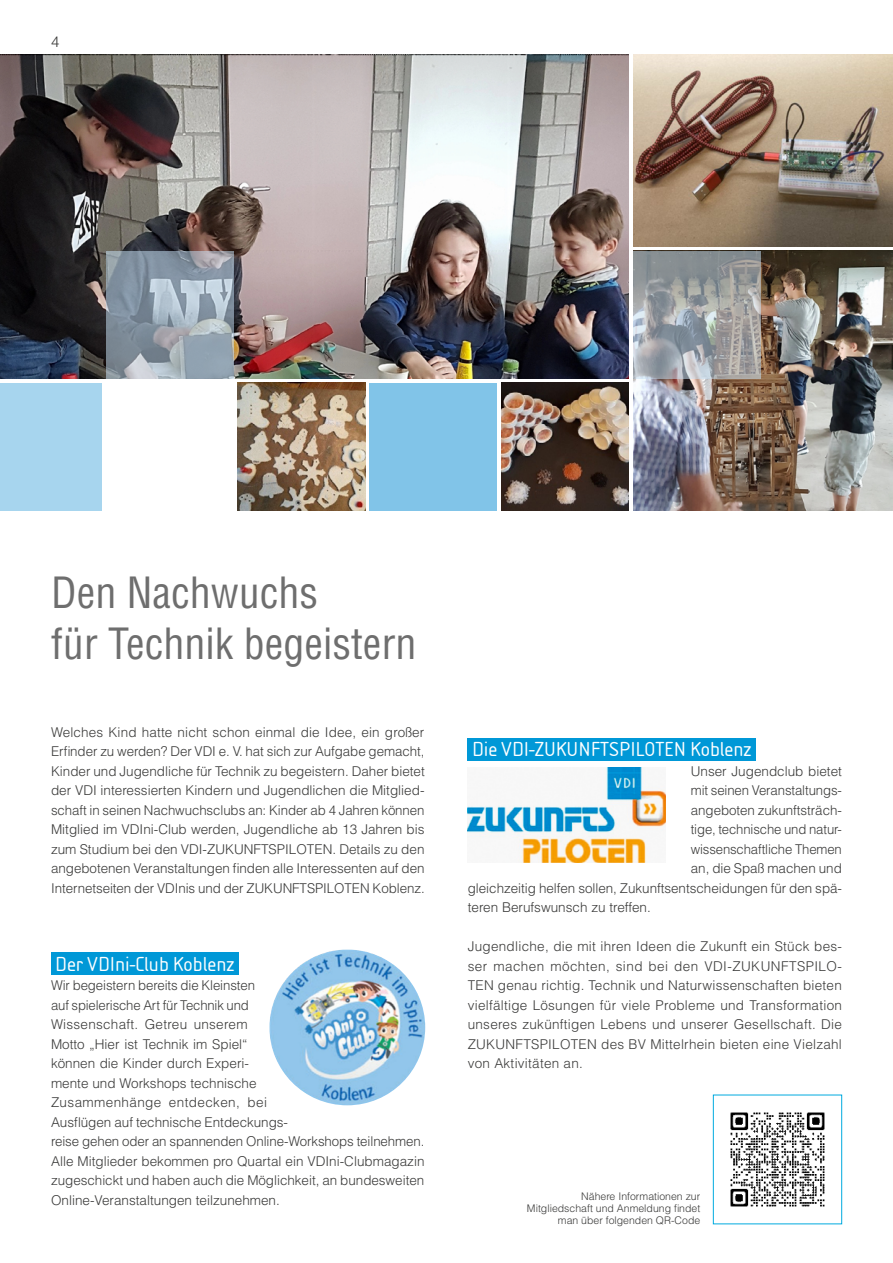
<style>
.page{position:relative;width:893px;height:1263px;background:#fff}
.page>*{position:absolute;margin:0;border:0;box-sizing:border-box;transform-origin:0 0}
.t1{font:condensed 42px/50.2px "Helvetica LT Std";color:#6e6e6e}
.t2{font:21px "Isonorm D";color:#fff}
.t3{font:300 15px "Helvetica LT Std";color:#3a3a39}
.t4{font:300 13.5px/19.5px "Helvetica LT Std";color:#3a3a39;text-align:justify}
.t5{font:300 10.5px/12px "Helvetica LT Std";color:#3a3a39;text-align:right}
</style>
<div class="page">
<img style="left:0;top:54px;width:629px;height:324px">
<img style="left:730px;top:1112px;width:95px;height:95px">
<div style="left:713px;top:1095px;width:129px;height:129px;border:1px solid #00aadf"></div>
<svg style="left:106px;top:251px;width:127px;height:127px;background:#94a2ae"></svg>
<div style="left:0;top:383px;width:102px;height:127px;background:#a7d5ee"></div>
<img style="left:633px;top:251px;width:260px;height:259px">
<img style="left:633px;top:54px;width:260px;height:193px">
<img style="left:238px;top:383px;width:127px;height:127px">
<img style="left:501px;top:383px;width:128px;height:127px">
<div style="left:370px;top:383px;width:127px;height:127px;background:#81c4e8"></div>
<svg style="left:633px;top:251px;width:128px;height:127px;background:#9ba0a3"></svg>
<div style="left:468px;top:738px;width:288px;height:22px;background:#0098d7"></div>
<div style="left:51px;top:952px;width:188px;height:23px;background:#0098d7"></div>
<img style="left:468px;top:767px;width:197px;height:95px">
<img style="left:269px;top:949px;width:156px;height:156px;border-radius:78px">
<p class="t3" style="left:51px;top:32px;width:10px">4</p>
<h1 class="t1" style="left:51px;top:568px;width:367px">Den Nachwuchs<br>für Technik begeistern</h1>
<p class="t4" style="left:51px;top:722px;width:375px">Welches Kind hatte nicht schon einmal die Idee, ein großer Erfinder zu werden? Der VDI e. V. hat sich zur Aufgabe gemacht, Kinder und Jugendliche für Technik zu begeistern. Daher bietet der VDI interessierten Kindern und Jugendlichen die Mitglied&shy;schaft in seinen Nachwuchsclubs an: Kinder ab 4 Jahren können Mitglied im VDIni-Club werden, Jugendliche ab 13 Jahren bis zum Studium bei den VDI-ZUKUNFTSPILOTEN. Details zu den angebotenen Veranstaltungen finden alle Interessenten auf den Internetseiten der VDInis und der ZUKUNFTSPILOTEN Koblenz.</p>
<h2 class="t2" style="left:55px;top:952px;width:181px">Der VDIni-Club Koblenz</h2>
<p class="t4" style="left:51px;top:975px;width:375px;text-align:left">Wir begeistern bereits die Kleinsten<br>auf spielerische Art für Technik und<br>Wissenschaft. Getreu unserem<br>Motto „Hier ist Technik im Spiel“<br>können die Kinder durch Experi-<br>mente und Workshops technische<br>Zusammenhänge entdecken, bei<br>Ausflügen auf technische Entdeckungs-<br>reise gehen oder an spannenden Online-Workshops teilnehmen.<br>Alle Mitglieder bekommen pro Quartal ein VDIni-Clubmagazin zugeschickt und haben auch die Möglichkeit, an bundesweiten Online-Veranstaltungen teilzunehmen.</p>
<h2 class="t2" style="left:472px;top:737px;width:281px">Die VDI-ZUKUNFTSPILOTEN Koblenz</h2>
<p class="t4" style="left:691px;top:761px;width:153px">Unser Jugendclub bietet</p>
<p class="t4" style="left:691px;top:780px;width:153px">mit seinen Veranstaltungs-</p>
<p class="t4" style="left:691px;top:800px;width:153px">angeboten zukunftsträch-</p>
<p class="t4" style="left:691px;top:819px;width:153px">tige, technische und natur-</p>
<p class="t4" style="left:691px;top:839px;width:153px">wissenschaftliche Themen</p>
<p class="t4" style="left:691px;top:858px;width:153px">an, die Spaß machen und</p>
<p class="t4" style="left:468px;top:878px;width:376px">gleichzeitig helfen sollen, Zukunftsentscheidungen für den spä-</p>
<p class="t4" style="left:468px;top:897px;width:185px">teren Berufswunsch zu treffen.</p>
<p class="t4" style="left:468px;top:936px;width:376px">Jugendliche, die mit ihren Ideen die Zukunft ein Stück bes&shy;ser machen möchten, sind bei den VDI-ZUKUNFTSPILO-TEN genau richtig. Technik und Naturwissenschaften bieten vielfältige Lösungen für viele Probleme und Transformation unseres zukünftigen Lebens und unserer Gesellschaft. Die ZUKUNFTSPILOTEN des BV Mittelrhein bieten eine Vielzahl von Aktivitäten an.</p>
<p class="t5" style="left:527px;top:1190px;width:175px">Nähere Informationen zur<br>Mitgliedschaft und Anmeldung findet man über folgenden QR-Code</p>
</div>
